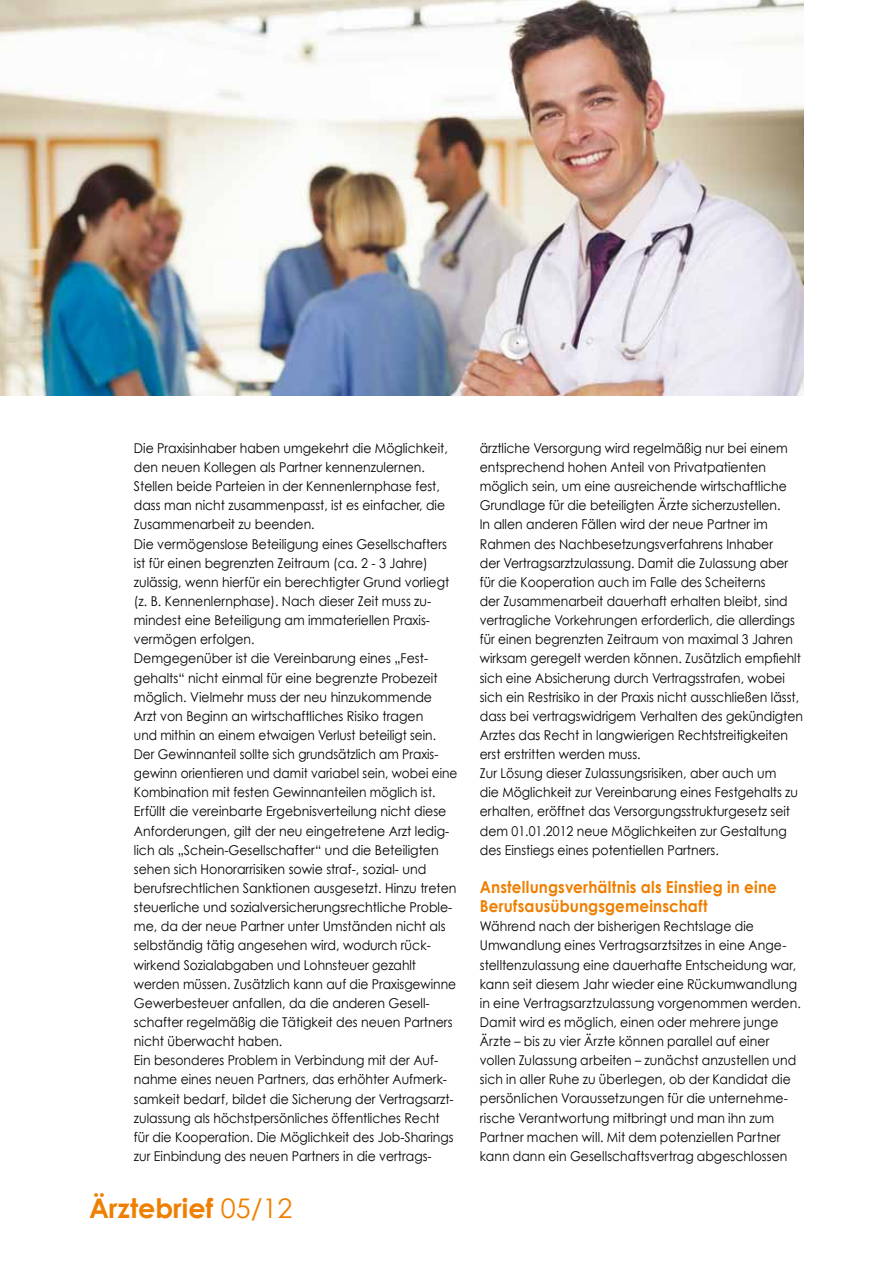
<style>
.page{position:relative;width:893px;height:1263px;background:#fff}
.page>*{position:absolute;margin:0;border:0;box-sizing:border-box;transform-origin:0 0}
.t1{font:700 27px "Century Gothic";color:#ee7f00}
.t2{font:700 16.5px/19.2px "Century Gothic";letter-spacing:.01em;color:#ee7f00;scale:.92 1}
.t3{font:13.5px/19.2px "Century Gothic";color:#000;scale:.92 1}
.s1{font-weight:400}
</style>
<div class="page">
<img style="left:0;top:0;width:804px;height:395px">
<p class="t3" style="left:134px;top:438px;width:353px">Die Praxisinhaber haben umgekehrt die Möglichkeit, den neuen Kollegen als Partner kennenzulernen.<br>Stellen beide Parteien in der Kennenlernphase fest, dass man nicht zusammenpasst, ist es einfacher, die Zusammenarbeit zu beenden.<br>Die vermögenslose Beteiligung eines Gesellschafters ist für einen begrenzten Zeitraum (ca. 2 - 3 Jahre) zulässig, wenn hierfür ein berechtigter Grund vorliegt (z. B. Kennenlernphase). Nach dieser Zeit muss zu&shy;mindest eine Beteiligung am immateriellen Praxis&shy;vermögen erfolgen.<br>Demgegenüber ist die Vereinbarung eines „Fest&shy;gehalts“ nicht einmal für eine begrenzte Probezeit möglich. Vielmehr muss der neu hinzukommende Arzt von Beginn an wirtschaftliches Risiko tragen<br>und mithin an einem etwaigen Verlust beteiligt sein.<br>Der Gewinnanteil sollte sich grundsätzlich am Praxis&shy;gewinn orientieren und damit variabel sein, wobei eine Kombination mit festen Gewinnanteilen möglich ist.<br>Erfüllt die vereinbarte Ergebnisverteilung nicht diese Anforderungen, gilt der neu eingetretene Arzt ledig&shy;lich als „Schein-Gesellschafter“ und die Beteiligten sehen sich Honorarrisiken sowie straf-, sozial- und berufsrechtlichen Sanktionen ausgesetzt. Hinzu treten steuerliche und sozialversicherungsrechtliche Proble&shy;me, da der neue Partner unter Umständen nicht als selbständig tätig angesehen wird, wodurch rück&shy;wirkend Sozialabgaben und Lohnsteuer gezahlt werden müssen. Zusätzlich kann auf die Praxisgewinne Gewerbesteuer anfallen, da die anderen Gesell&shy;schafter regelmäßig die Tätigkeit des neuen Partners nicht überwacht haben.<br>Ein besonderes Problem in Verbindung mit der Auf&shy;nahme eines neuen Partners, das erhöhter Aufmerk&shy;samkeit bedarf, bildet die Sicherung der Vertragsarzt&shy;zulassung als höchstpersönliches öffentliches Recht für die Kooperation. Die Möglichkeit des Job-Sharings zur Einbindung des neuen Partners in die vertrags-</p>
<p class="t3" style="left:480px;top:438px;width:353px">ärztliche Versorgung wird regelmäßig nur bei einem entsprechend hohen Anteil von Privatpatienten möglich sein, um eine ausreichende wirtschaftliche Grundlage für die beteiligten Ärzte sicherzustellen.<br>In allen anderen Fällen wird der neue Partner im Rahmen des Nachbesetzungsverfahrens Inhaber<br>der Vertragsarztzulassung. Damit die Zulassung aber für die Kooperation auch im Falle des Scheiterns<br>der Zusammenarbeit dauerhaft erhalten bleibt, sind vertragliche Vorkehrungen erforderlich, die allerdings für einen begrenzten Zeitraum von maximal 3 Jahren wirksam geregelt werden können. Zusätzlich empfiehlt sich eine Absicherung durch Vertragsstrafen, wobei sich ein Restrisiko in der Praxis nicht ausschließen lässt, dass bei vertragswidrigem Verhalten des gekündigten Arztes das Recht in langwierigen Rechtstreitigkeiten erst erstritten werden muss.<br>Zur Lösung dieser Zulassungsrisiken, aber auch um<br>die Möglichkeit zur Vereinbarung eines Festgehalts zu erhalten, eröffnet das Versorgungsstrukturgesetz seit dem 01.01.2012 neue Möglichkeiten zur Gestaltung des Einstiegs eines potentiellen Partners.</p>
<p class="t2" style="left:480px;top:877px;width:325px">Anstellungsverhältnis als Einstieg in eine<br>Berufsausübungsgemeinschaft</p>
<p class="t3" style="left:480px;top:917px;width:350px">Während nach der bisherigen Rechtslage die Umwandlung eines Vertragsarztsitzes in eine Ange&shy;stelltenzulassung eine dauerhafte Entscheidung war, kann seit diesem Jahr wieder eine Rückumwandlung in eine Vertragsarztzulassung vorgenommen werden.<br>Damit wird es möglich, einen oder mehrere junge Ärzte – bis zu vier Ärzte können parallel auf einer vollen Zulassung arbeiten – zunächst anzustellen und sich in aller Ruhe zu überlegen, ob der Kandidat die persönlichen Voraussetzungen für die unternehme&shy;rische Verantwortung mitbringt und man ihn zum Partner machen will. Mit dem potenziellen Partner kann dann ein Gesellschaftsvertrag abgeschlossen</p>
<h1 class="t1" style="left:89px;top:1191px;width:205px">Ärztebrief <span class="s1">05/12</span></h1>
</div>
